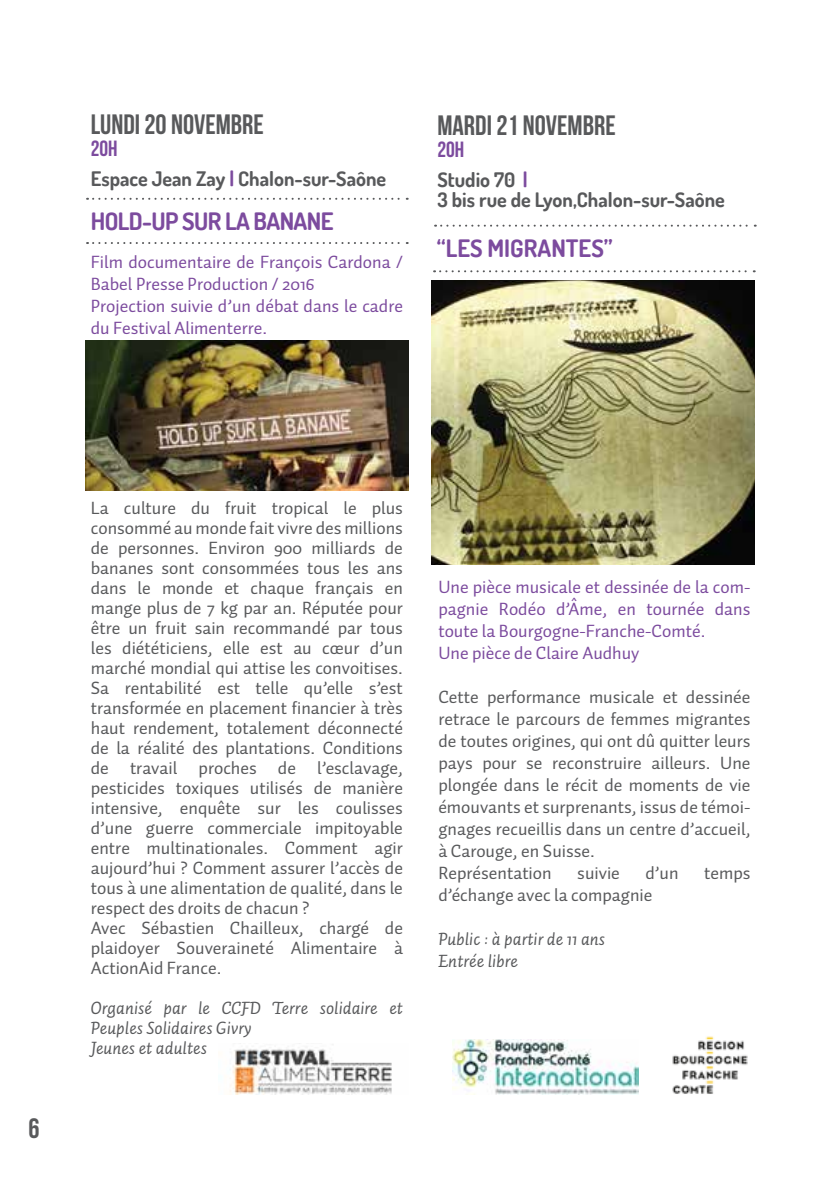
<style>
.page{position:relative;width:840px;height:1191px;background:#fff}
.page>*{position:absolute;margin:0;border:0;box-sizing:border-box;transform-origin:0 0}
.t1{font:28px "Bebas Neue";color:#58595b}
.t2{font:700 24px "Dosis";letter-spacing:-.025em;color:#7c4b9e}
.t3{font:22px "Bebas Neue";color:#7c4b9e}
.t4{font:700 20px/20px "Dosis";color:#58595b}
.t5{font:18px/20px "Auto 2";color:#58595b}
.t6{font:18px/22px "Auto 2";color:#7c4b9e}
.t7{font:italic 18px/20px "Auto 2";color:#58595b}
.s1{color:#7c4b9e}
</style>
<div class="page">
<svg style="left:87px;top:198px;width:320px;height:2px"></svg>
<svg style="left:87px;top:242px;width:320px;height:2px"></svg>
<img style="left:230px;top:1043px;width:162px;height:51px">
<img style="left:85px;top:340px;width:323px;height:150px">
<svg style="left:435px;top:225px;width:320px;height:2px"></svg>
<svg style="left:434px;top:270px;width:320px;height:2px"></svg>
<img style="left:431px;top:281px;width:323px;height:283px">
<img style="left:452px;top:1039px;width:186px;height:55px">
<img style="left:672px;top:1036px;width:76px;height:58px">
<h1 class="t1" style="left:91px;top:109px;width:174px">LUNDI 20 NOVEMBRE</h1>
<p class="t3" style="left:91px;top:137px;width:28px">20H</p>
<p class="t4" style="left:91px;top:169px;width:297px">Espace Jean Zay <span class="s1">|</span> Chalon-sur-Saône</p>
<h2 class="t2" style="left:91px;top:206px;width:230px">HOLD-UP SUR LA BANANE</h2>
<p class="t6" style="left:91px;top:251px;width:313px">Film documentaire de François Cardona / Babel Presse Production / 2016<br>Projection suivie d’un débat dans le cadre du Festival Alimenterre.</p>
<h1 class="t1" style="left:437px;top:110px;width:180px">MARDI 21 NOVEMBRE</h1>
<p class="t3" style="left:437px;top:137px;width:28px">20H</p>
<p class="t4" style="left:437px;top:169px;width:289px">Studio 70 <span class="s1">|<br></span>3 bis rue de Lyon,Chalon-sur-Saône</p>
<h2 class="t2" style="left:436px;top:232px;width:22px">“LES</h2>
<h2 class="t2" style="left:487px;top:232px;width:78px">MIGRANTES</h2>
<h2 class="t2" style="left:603px;top:232px;width:10px">”</h2>
<h1 class="t1" style="left:28px;top:1113px;width:13px">6</h1>
<p class="t5" style="left:91px;top:498px;width:313px">La culture du fruit tropical le plus consommé au monde fait vivre des millions de personnes. Environ 900 milliards de bananes sont consommées tous les ans dans le monde et chaque français en mange plus de 7 kg par an. Réputée pour être un fruit sain recommandé par tous les diététiciens, elle est au cœur d’un marché mondial qui attise les convoitises.<br>Sa rentabilité est telle qu’elle s’est transformée en placement financier à très haut rendement, totalement déconnecté de la réalité des plantations. Conditions de travail proches de l’esclavage, pesticides toxiques utilisés de manière intensive, enquête sur les coulisses d’une guerre commerciale impitoyable entre multinationales. Comment agir aujourd’hui ? Comment assurer l’accès de tous à une alimentation de qualité, dans le respect des droits de chacun ?<br>Avec Sébastien Chailleux, chargé de plaidoyer Souveraineté Alimentaire à ActionAid France.</p>
<p class="t7" style="left:91px;top:998px;width:313px">Organisé par le CCFD Terre solidaire et<br>Peuples Solidaires Givry<br>Jeunes et adultes</p>
<p class="t6" style="left:438px;top:576px;width:313px">Une pièce musicale et dessinée de la com&shy;pagnie Rodéo d’Âme, en tournée dans toute la Bourgogne-Franche-Comté.<br>Une pièce de Claire Audhuy</p>
<p class="t5" style="left:438px;top:686px;width:313px;line-height:22px">Cette performance musicale et dessinée retrace le parcours de femmes migrantes de toutes origines, qui ont dû quitter leurs pays pour se reconstruire ailleurs. Une plongée dans le récit de moments de vie émouvants et surprenants, issus de témoi&shy;gnages recueillis dans un centre d’accueil, à Carouge, en Suisse.<br>Représentation</p>
<p class="t5" style="left:577px;top:863px;width:44px">suivie</p>
<p class="t5" style="left:645px;top:863px;width:35px">d’un</p>
<p class="t5" style="left:703px;top:863px;width:48px">temps</p>
<p class="t5" style="left:438px;top:885px;width:215px">d’échange avec la compagnie</p>
<p class="t7" style="left:438px;top:928px;width:168px;line-height:22px">Public : à partir de 11 ans<br>Entrée libre</p>
</div>
